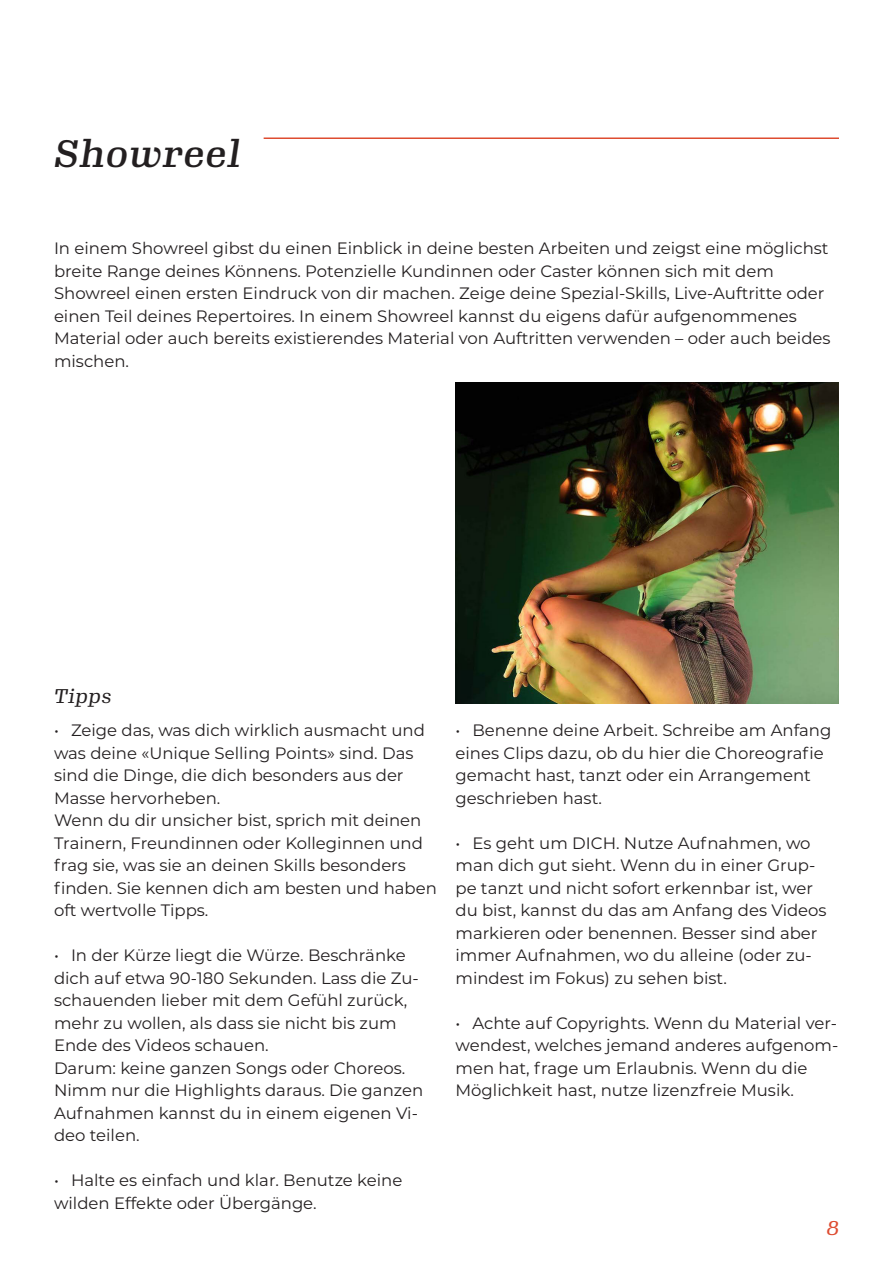
<style>
.page{position:relative;width:893px;height:1263px;background:#fff}
.page>*{position:absolute;margin:0;border:0;box-sizing:border-box;transform-origin:0 0}
.t1{font:italic 500 37.5px "Gimlet Micro";color:#231f20}
.t2{font:italic 19.5px "Gimlet Micro";color:#231f20}
.t3{font:italic 19.5px "Gimlet Micro";color:#de4c31}
.t4{font:16.5px/22.5px "Montserrat";color:#231f20}
</style>
<div class="page">
<hr style="left:264px;top:137px;width:575px;height:2px;background:#de4c31">
<img style="left:455px;top:383px;width:384px;height:321px">
<h1 class="t1" style="left:54px;top:127px;width:189px">Showreel</h1>
<p class="t4" style="left:54px;top:237px;width:778px">In einem Showreel gibst du einen Einblick in deine besten Arbeiten und zeigst eine möglichst breite Range deines Könnens. Potenzielle Kundinnen oder Caster können sich mit dem Showreel einen ersten Eindruck von dir machen. Zeige deine Spezial-Skills, Live-Auftritte oder einen Teil deines Repertoires. In einem Showreel kannst du eigens dafür aufgenommenes Material oder auch bereits existierendes Material von Auftritten verwenden – oder auch beides mischen.</p>
<p class="t2" style="left:54px;top:683px;width:59px">Tipps</p>
<p class="t4" style="left:54px;top:718px;width:384px">• Zeige das, was dich wirklich ausmacht und was deine «Unique Selling Points» sind. Das sind die Dinge, die dich besonders aus der Masse hervorheben.<br>Wenn du dir unsicher bist, sprich mit deinen Trainern, Freundinnen oder Kolleginnen und frag sie, was sie an deinen Skills besonders finden. Sie kennen dich am besten und haben oft wertvolle Tipps.</p>
<p class="t4" style="left:54px;top:943px;width:371px">• In der Kürze liegt die Würze. Beschränke dich auf etwa 90-180 Sekunden. Lass die Zu&shy;schauenden lieber mit dem Gefühl zurück, mehr zu wollen, als dass sie nicht bis zum Ende des Videos schauen.<br>Darum: keine ganzen Songs oder Choreos.<br>Nimm nur die Highlights daraus. Die ganzen Aufnahmen kannst du in einem eigenen Vi&shy;deo teilen.</p>
<p class="t4" style="left:54px;top:1168px;width:350px">• Halte es einfach und klar. Benutze keine wilden Effekte oder Übergänge.</p>
<p class="t4" style="left:455px;top:718px;width:377px">• Benenne deine Arbeit. Schreibe am Anfang eines Clips dazu, ob du hier die Choreografie gemacht hast, tanzt oder ein Arrangement geschrieben hast.</p>
<p class="t4" style="left:455px;top:831px;width:373px">• Es geht um DICH. Nutze Aufnahmen, wo man dich gut sieht. Wenn du in einer Grup&shy;pe tanzt und nicht sofort erkennbar ist, wer du bist, kannst du das am Anfang des Videos markieren oder benennen. Besser sind aber immer Aufnahmen, wo du alleine (oder zu&shy;mindest im Fokus) zu sehen bist.</p>
<p class="t4" style="left:455px;top:1011px;width:384px">• Achte auf Copyrights. Wenn du Material ver&shy;wendest, welches jemand anderes aufgenom&shy;men hat, frage um Erlaubnis. Wenn du die Möglichkeit hast, nutze lizenzfreie Musik.</p>
<p class="t3" style="left:827px;top:1214px;width:15px">8</p>
</div>
